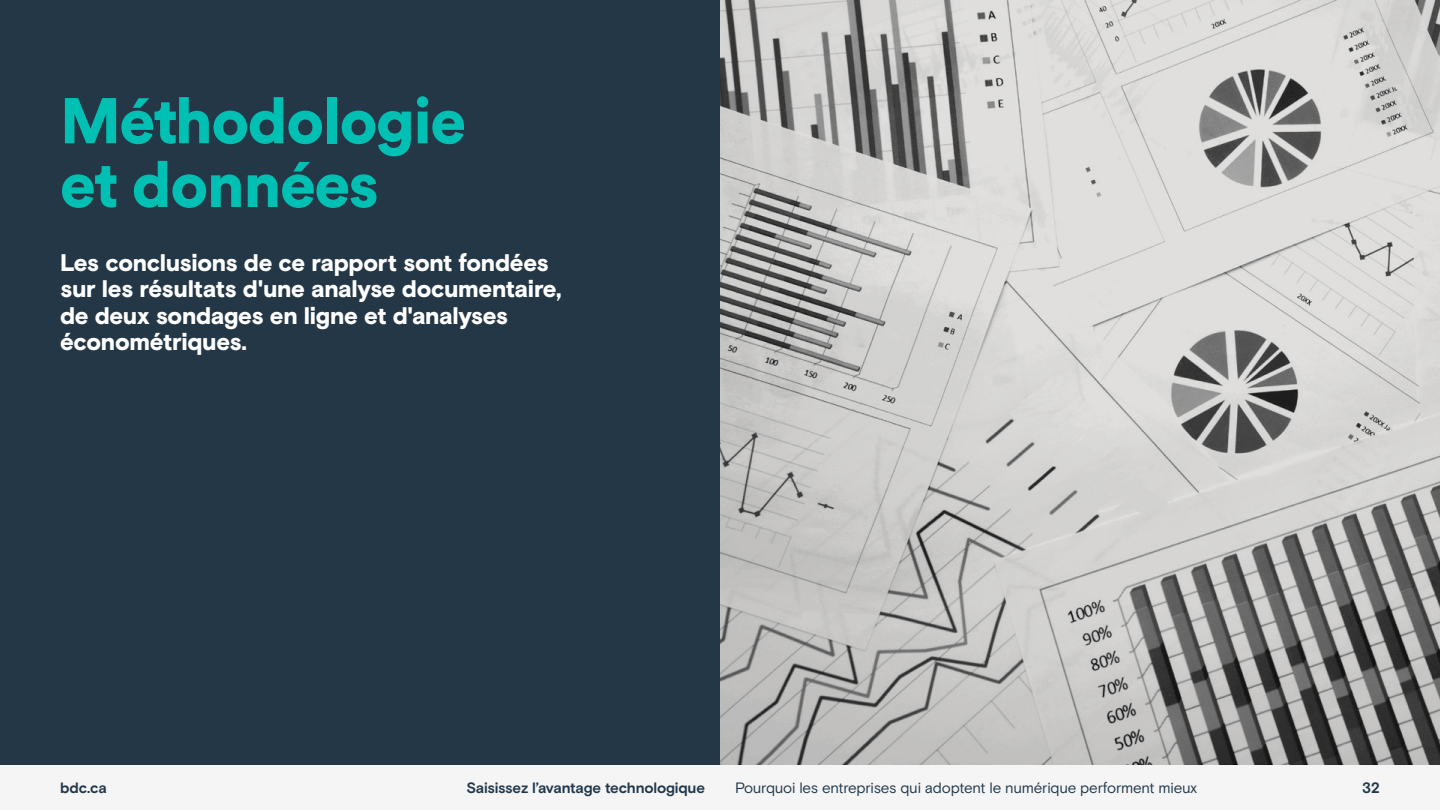
<style>
.page{position:relative;width:1440px;height:810px;background:#fff}
.page>*{position:absolute;margin:0;border:0;box-sizing:border-box;transform-origin:0 0}
.t1{font:900 63.75px/63.8px "Circular Std";letter-spacing:-.02em;color:#00bfb3}
.t2{font:900 24px/26.2px "Basis Grotesque";letter-spacing:-.015em;color:#fff}
.t3{font:15px "Basis Grotesque";letter-spacing:-.015em;color:#1f384b}
.t4{font:700 15px "Basis Grotesque";letter-spacing:-.01em;color:#1f384b}
</style>
<div class="page">
<div style="left:0;top:0;width:720px;height:765px;background:#233746"></div>
<img style="left:720px;top:0;width:720px;height:765px">
<div style="left:0;top:765px;width:1440px;height:45px;background:#f6f5f5"></div>
<h1 class="t1" style="left:60px;top:88px;width:408px">Méthodologie et données</h1>
<p class="t2" style="left:60px;top:249px;width:503px">Les conclusions de ce rapport sont fondées sur les résultats d'une analyse documentaire, de deux sondages en ligne et d'analyses économétriques.</p>
<p class="t4" style="left:60px;top:779px;width:49px">bdc.ca</p>
<p class="t4" style="left:466px;top:779px;width:240px">Saisissez l’avantage technologique</p>
<p class="t3" style="left:735px;top:779px;width:463px">Pourquoi les entreprises qui adoptent le numérique performent mieux</p>
<p class="t4" style="left:1362px;top:779px;width:19px">32</p>
</div>
